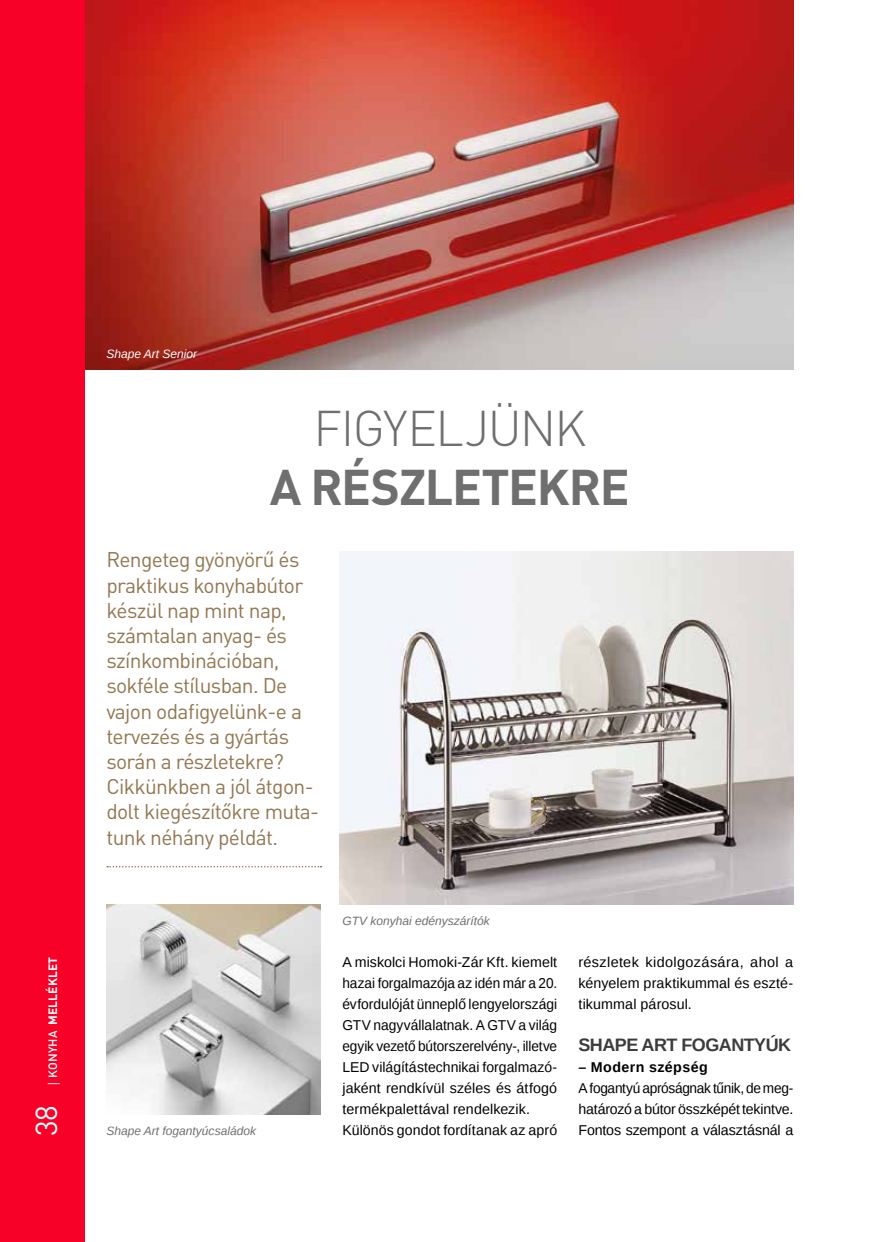
<style>
.page{position:relative;width:872px;height:1242px;background:#fff}
.page>*{position:absolute;margin:0;border:0;box-sizing:border-box;transform-origin:0 0}
.t1{font:700 49.5px "DIN Pro";letter-spacing:-.025em;color:#706f6f}
.t2{font:300 49.5px "DIN Pro";letter-spacing:-.035em;color:#706f6f}
.t3{font:30px "DIN Pro";color:#fff}
.t4{font:21px/25.2px "DIN Pro";letter-spacing:-.03em;color:#937752}
.t5{font:700 18px "Liberation Sans";letter-spacing:-.03em;color:#3c3c3b}
.t6{font:14.25px/21px "Liberation Sans";letter-spacing:.005em;color:#000}
.t7{font:14.25px/21px "Liberation Sans";letter-spacing:.005em;color:#000;text-align:justify;scale:.96 1}
.t8{font:700 14.25px "Liberation Sans";letter-spacing:.03em;color:#000}
.t9{font:italic 12px "Liberation Sans";color:#706f6f}
.t10{font:700 12px "DIN Pro";letter-spacing:.01em;color:#fff}
.t11{font:italic 12px "Liberation Sans";color:#fff}
.s1{font-family:"Open Sans";font-weight:400}
.s2{font-weight:500}
</style>
<div class="page">
<div style="left:0;top:0;width:85px;height:1242px;background:#f70128"></div>
<svg style="left:107px;top:866px;width:214px;height:1px"></svg>
<img style="left:106px;top:904px;width:215px;height:210px">
<img style="left:85px;top:0;width:708px;height:370px">
<img style="left:340px;top:551px;width:453px;height:353px">
<p class="t10" style="left:45px;top:1087px;width:132px;rotate:-90deg"><span class="s1">|</span> <span class="s2">KONYHA</span> MELLÉKLET</p>
<h2 class="t3" style="left:26px;top:1136px;width:33px;rotate:-90deg">38</h2>
<p class="t11" style="left:106px;top:346px;width:92px">Shape Art Senior</p>
<h1 class="t2" style="left:313px;top:394px;width:274px">FIGYELJÜNK</h1>
<h1 class="t1" style="left:270px;top:454px;width:362px">A RÉSZLETEKRE</h1>
<p class="t4" style="left:106px;top:546px;width:214px">Rengeteg gyönyörű és praktikus konyhabútor készül nap mint nap, számtalan anyag- és színkombinációban, sokféle stílusban. De vajon odafigyelünk-e a tervezés és a gyártás során a részletekre?<br>Cikkünkben a jól átgon&shy;dolt kiegészítőkre muta&shy;tunk néhány példát.</p>
<p class="t9" style="left:106px;top:1123px;width:151px">Shape Art fogantyúcsaládok</p>
<p class="t9" style="left:342px;top:913px;width:149px">GTV konyhai edényszárítók</p>
<p class="t6" style="left:342px;top:952px;width:216px">A miskolci Homoki-Zár Kft. kiemelt hazai forgalmazója az idén már a 20. évfordulóját ünneplő lengyelországi GTV nagyvállalatnak. A GTV a világ egyik vezető bútorszerelvény-, illetve LED világítástechnikai forgalmazó&shy;jaként rendkívül széles és átfogó termékpalettával rendelkezik.<br>Különös gondot fordítanak az apró</p>
<p class="t6" style="left:578px;top:952px;width:216px;text-align:justify">részletek kidolgozására, ahol a kényelem praktikummal és eszté&shy;tikummal párosul.</p>
<p class="t5" style="left:578px;top:1032px;width:214px">SHAPE ART FOGANTYÚK</p>
<p class="t8" style="left:578px;top:1057px;width:131px">– Modern szépség</p>
<p class="t7" style="left:578px;top:1078px;width:225px">A fogantyú apróságnak tűnik, de meg&shy;határozó a bútor összképét tekintve.<br>Fontos szempont a választásnál a</p>
</div>
